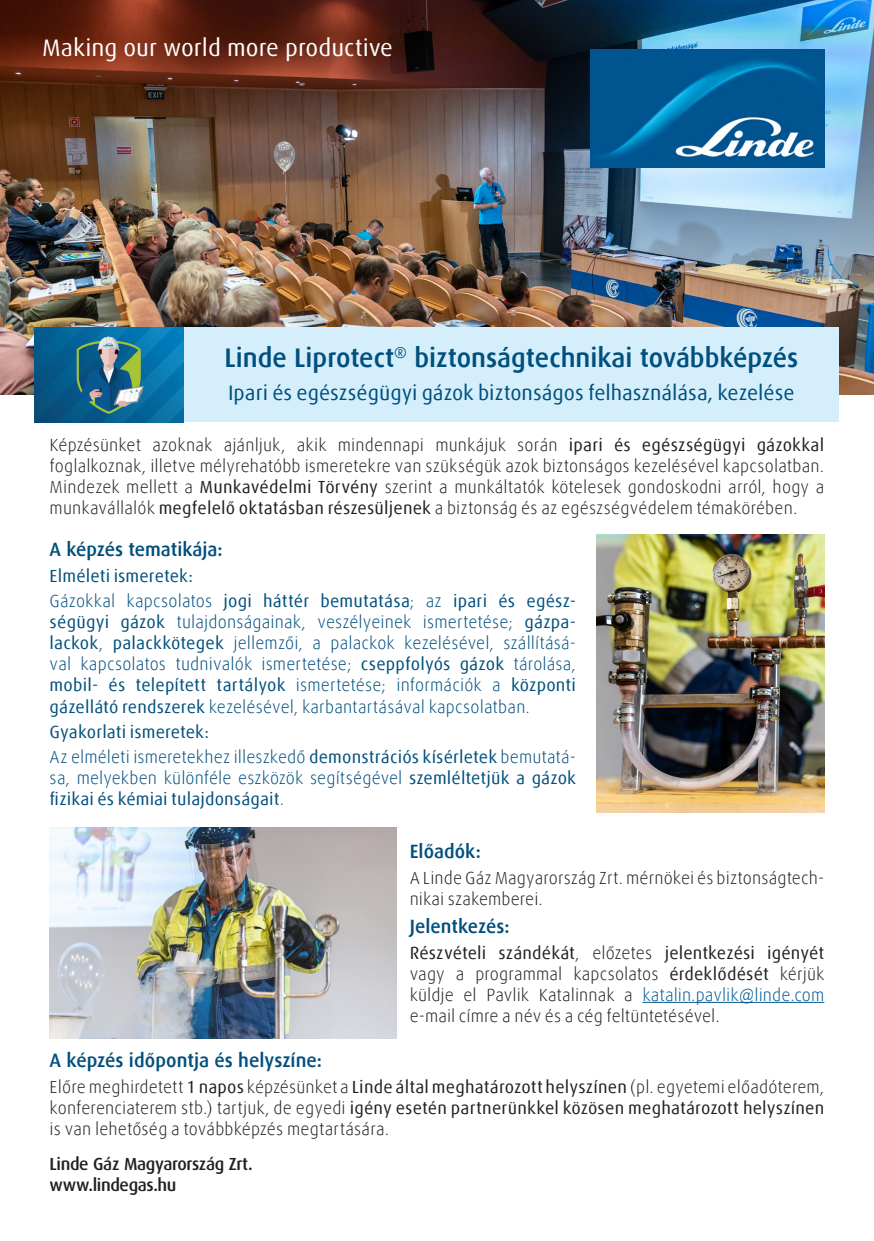
<style>
.page{position:relative;width:874px;height:1241px;background:#fff}
.page>*{position:absolute;margin:0;border:0;box-sizing:border-box;transform-origin:0 0}
.t1{font:700 26.95px "Linde Dax Power Point";color:#004f7d}
.t2{font:23.97px "Linde Dax Global";color:#fff}
.t3{font:700 20.82px "Linde Dax Office";letter-spacing:-.005em;color:#004f7d}
.t4{font:700 19.43px "Linde Dax Power Point";color:#004f7d}
.t5{font:700 19.25px "Linde Dax Power Point";color:#004f7d}
.t6{font:17.5px/21px "Linde Dax Office";letter-spacing:.005em;color:#231f20;text-align:justify}
.t7{font:17.5px/21px "Linde Dax Office";letter-spacing:.005em;color:#004f7d;text-align:justify}
.t8{font:500 17.5px "Linde Dax Global";letter-spacing:-.025em;color:#231f20}
.t9{font:700 17.5px "Linde Dax Office";color:#004f7d}
.s1{font-weight:700}
.s2{color:#005992}
</style>
<div class="page">
<img style="left:0;top:0;width:873px;height:394px">
<div style="left:184px;top:327px;width:654px;height:95px;background:#d4effb"></div>
<img style="left:590px;top:50px;width:233px;height:118px">
<img style="left:34px;top:327px;width:150px;height:95px">
<img style="left:596px;top:534px;width:227px;height:278px">
<img style="left:50px;top:827px;width:346px;height:211px">
<hr style="left:642px;top:1001px;width:181px;height:1px;background:#005992">
<p class="t2" style="left:42px;top:34px;width:352px">Making our world more productive</p>
<p class="t1" style="left:224px;top:340px;width:575px">Linde Liprotect<sup>®</sup> biztonságtechnikai továbbképzés</p>
<p class="t3" style="left:228px;top:379px;width:568px">Ipari és egészségügyi gázok biztonságos felhasználása, kezelése</p>
<p class="t6" style="left:50px;top:433px;width:775px">Képzésünket azoknak ajánljuk, akik mindennapi munkájuk során <span class="s1">ipari és egészségügyi gázokkal </span>foglalkoznak, illetve mélyrehatóbb ismeretekre van szükségük azok biztonságos kezelésével kapcsolatban.<br>Mindezek mellett a <span class="s1">Munkavédelmi Törvény</span> szerint a munkáltatók kötelesek gondoskodni arról, hogy a munkavállalók <span class="s1">megfelelő oktatásban részesüljenek</span> a biztonság és az egészségvédelem témakörében.</p>
<p class="t5" style="left:50px;top:537px;width:174px">A képzés tematikája:</p>
<p class="t9" style="left:50px;top:564px;width:145px">Elméleti ismeretek:</p>
<p class="t7" style="left:50px;top:590px;width:527px">Gázokkal kapcsolatos <span class="s1">jogi háttér bemutatása</span>; az <span class="s1">ipari és egész&shy;ségügyi gázok</span> tulajdonságainak, veszélyeinek ismertetése; <span class="s1">gázpa&shy;lackok</span>, <span class="s1">palackkötegek</span> jellemzői, a palackok kezelésével, szállításá&shy;val kapcsolatos tudnivalók ismertetése; <span class="s1">cseppfolyós gázok</span> tárolása, <span class="s1">mobil- és telepített tartályok</span> ismertetése; információk a <span class="s1">központi gázellátó rendszerek</span> kezelésével, karbantartásával kapcsolatban.</p>
<p class="t9" style="left:50px;top:720px;width:161px">Gyakorlati ismeretek:</p>
<p class="t7" style="left:50px;top:745px;width:527px">Az elméleti ismeretekhez illeszkedő <span class="s1">demonstrációs kísérletek</span> bemutatá&shy;sa, melyekben különféle eszközök segítségével <span class="s1">szemléltetjük a gázok fizikai és kémiai tulajdonságait</span>.</p>
<p class="t5" style="left:409px;top:839px;width:73px">Előadók:</p>
<p class="t6" style="left:409px;top:866px;width:416px">A Linde Gáz Magyarország Zrt. mérnökei és biztonságtech&shy;nikai szakemberei.</p>
<p class="t5" style="left:409px;top:913px;width:101px">Jelentkezés:</p>
<p class="t6" style="left:409px;top:941px;width:416px"><span class="s1">Részvételi szándékát</span>, előzetes <span class="s1">jelentkezési igényét </span>vagy a programmal kapcsolatos <span class="s1">érdeklődését</span> kérjük küldje el Pavlik Katalinnak a <span class="s2">katalin.pavlik@linde.com </span>e-mail címre a név és a cég feltüntetésével.</p>
<p class="t4" style="left:50px;top:1047px;width:274px">A képzés időpontja és helyszíne:</p>
<p class="t6" style="left:50px;top:1075px;width:775px">Előre meghirdetett <span class="s1">1 napos</span> képzésünket a <span class="s1">Linde által meghatározott helyszínen</span> (pl. egyetemi előadóterem, konferenciaterem stb.) tartjuk, de egyedi <span class="s1">igény esetén partnerünkkel közösen meghatározott helyszínen </span>is van lehetőség a továbbképzés megtartására.</p>
<p class="t8" style="left:50px;top:1153px;width:204px">Linde Gáz Magyarország Zrt.</p>
<p class="t8" style="left:50px;top:1174px;width:128px">www.lindegas.hu</p>
</div>
